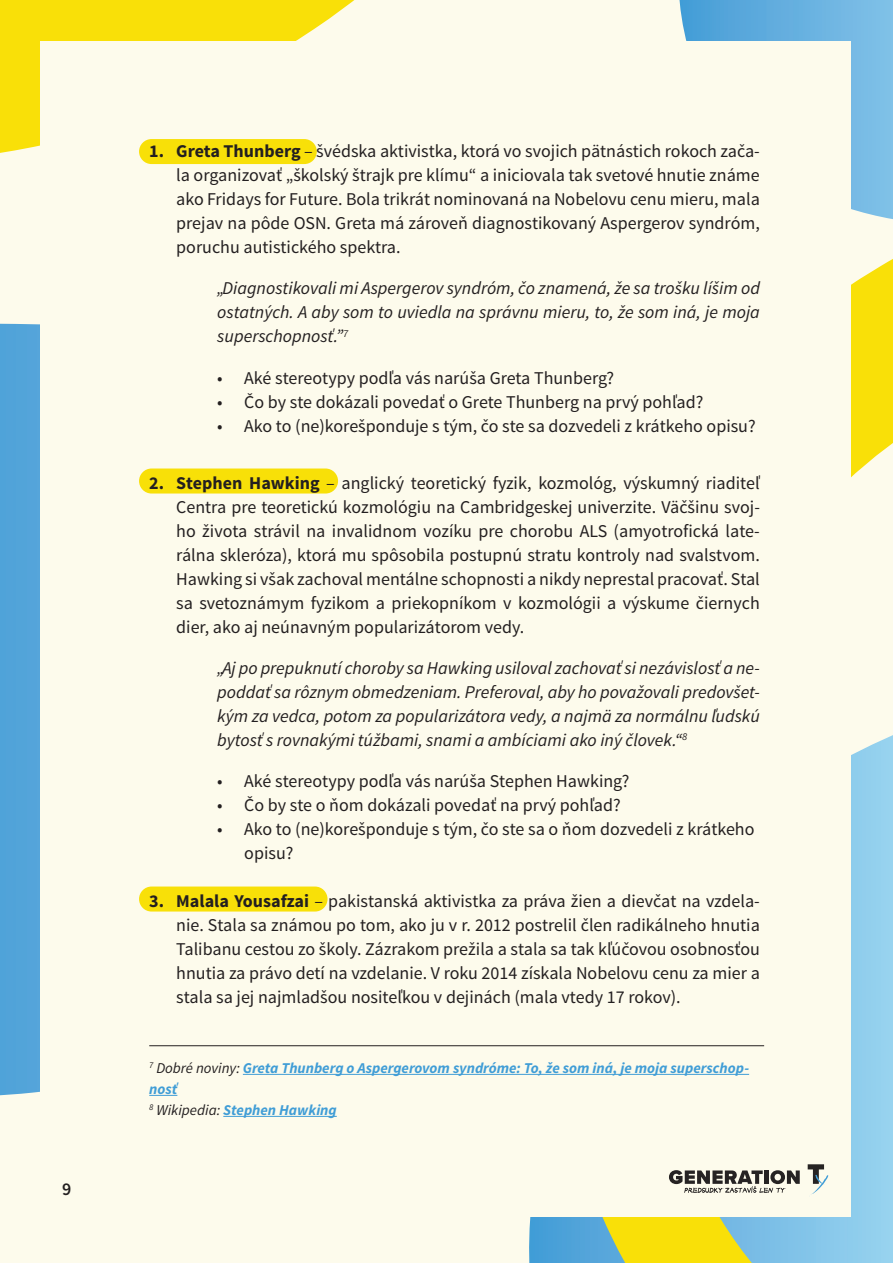
<style>
.page{position:relative;width:893px;height:1263px;background:#fdfbec}
.page>*{position:absolute;margin:0;border:0;box-sizing:border-box;transform-origin:0 0}
.t1{font:18px/24px "Source Sans Pro";color:#231f20;text-align:justify}
.t2{font:italic 18px/24px "Source Sans Pro";color:#231f20;text-align:justify}
.t3{font:600 18px "Source Sans Pro";color:#231f20}
.t4{font:italic 700 15px/21px "Source Sans Pro";color:#409dd6}
.s1{font-weight:700}
.s2{font-weight:400;color:#231f20}
</style>
<div class="page">
<div style="left:0;top:323px;width:40px;height:773px;background:#52a4d9"></div>
<svg style="left:679px;top:0;width:214px;height:153px;background:#6db4e1"></svg>
<svg style="left:529px;top:153px;width:364px;height:1110px"></svg>
<svg style="left:0;top:0;width:355px;height:153px;background:#f9e219"></svg>
<div style="left:41px;top:41px;width:810px;height:1175px;background:#fdfbec"></div>
<svg style="left:808px;top:1164px;width:20px;height:31px"></svg>
<svg style="left:669px;top:1170px;width:131px;height:23px"></svg>
<div style="left:139px;top:139px;width:178px;height:25px;background:#f8e008;border-radius:13px"></div>
<div style="left:139px;top:468px;width:199px;height:25px;background:#f8e008;border-radius:13px"></div>
<div style="left:139px;top:886px;width:189px;height:25px;background:#f8e008;border-radius:13px"></div>
<hr style="left:149px;top:1045px;width:615px;height:1px;background:#231f20">
<hr style="left:243px;top:1074px;width:506px;height:1px;background:#409dd6">
<svg style="left:149px;top:1095px;width:28px;height:1px"></svg>
<hr style="left:223px;top:1116px;width:114px;height:1px;background:#409dd6">
<p class="t3" style="left:62px;top:1177px;width:11px">9</p>
<p class="t1" style="left:176px;top:140px;width:585px;text-indent:-27px"><span class="s1">1. Greta Thunberg</span> – švédska aktivistka, ktorá vo svojich pätnástich rokoch zača&shy;la organizovať „školský štrajk pre klímu“ a iniciovala tak svetové hnutie známe ako Fridays for Future. Bola trikrát nominovaná na Nobelovu cenu mieru, mala prejav na pôde OSN. Greta má zároveň diagnostikovaný Aspergerov syndróm, poruchu autistického spektra.</p>
<p class="t2" style="left:217px;top:276px;width:544px">„Diagnostikovali mi Aspergerov syndróm, čo znamená, že sa trošku líšim od ostatných. A aby som to uviedla na správnu mieru, to, že som iná, je moja superschopnosť.”<sup>7</sup></p>
<p class="t1" style="left:217px;top:366px;width:398px">• Aké stereotypy podľa vás narúša Greta Thunberg?</p>
<p class="t1" style="left:217px;top:390px;width:488px">• Čo by ste dokázali povedať o Grete Thunberg na prvý pohľad?</p>
<p class="t1" style="left:217px;top:414px;width:540px">• Ako to (ne)korešponduje s tým, čo ste sa dozvedeli z krátkeho opisu?</p>
<p class="t1" style="left:176px;top:471px;width:585px;text-indent:-27px"><span class="s1">2. Stephen Hawking</span> – anglický teoretický fyzik, kozmológ, výskumný riaditeľ Centra pre teoretickú kozmológiu na Cambridgeskej univerzite. Väčšinu svoj&shy;ho života strávil na invalidnom vozíku pre chorobu ALS (amyotrofická late&shy;rálna skleróza), ktorá mu spôsobila postupnú stratu kontroly nad svalstvom.<br>Hawking si však zachoval mentálne schopnosti a nikdy neprestal pracovať. Stal sa svetoznámym fyzikom a priekopníkom v kozmológii a výskume čiernych dier, ako aj neúnavným popularizátorom vedy.</p>
<p class="t2" style="left:217px;top:656px;width:544px">„Aj po prepuknutí choroby sa Hawking usiloval zachovať si nezávislosť a ne&shy;poddať sa rôznym obmedzeniam. Preferoval, aby ho považovali predovšet&shy;kým za vedca, potom za popularizátora vedy, a najmä za normálnu ľudskú bytosť s rovnakými túžbami, snami a ambíciami ako iný človek.“<sup>8</sup></p>
<p class="t1" style="left:217px;top:769px;width:414px">• Aké stereotypy podľa vás narúša Stephen Hawking?</p>
<p class="t1" style="left:217px;top:793px;width:405px">• Čo by ste o ňom dokázali povedať na prvý pohľad?</p>
<p class="t1" style="left:244px;top:817px;width:512px;text-indent:-27px">• Ako to (ne)korešponduje s tým, čo ste sa o ňom dozvedeli z krátkeho opisu?</p>
<p class="t1" style="left:176px;top:889px;width:585px;text-indent:-27px"><span class="s1">3. Malala Yousafzai</span> – pakistanská aktivistka za práva žien a dievčat na vzdela&shy;nie. Stala sa známou po tom, ako ju v r. 2012 postrelil člen radikálneho hnutia Talibanu cestou zo školy. Zázrakom prežila a stala sa tak kľúčovou osobnosťou hnutia za právo detí na vzdelanie. V roku 2014 získala Nobelovu cenu za mier a stala sa jej najmladšou nositeľkou v dejinách (mala vtedy 17 rokov).</p>
<p class="t4" style="left:149px;top:1057px;width:601px"><sup>7</sup> <span class="s2">Dobré noviny:</span> Greta Thunberg o Aspergerovom syndróme: To, že som iná, je moja superschop&shy;nosť<br><sup>8</sup> <span class="s2">Wikipedia:</span> Stephen Hawking</p>
</div>
